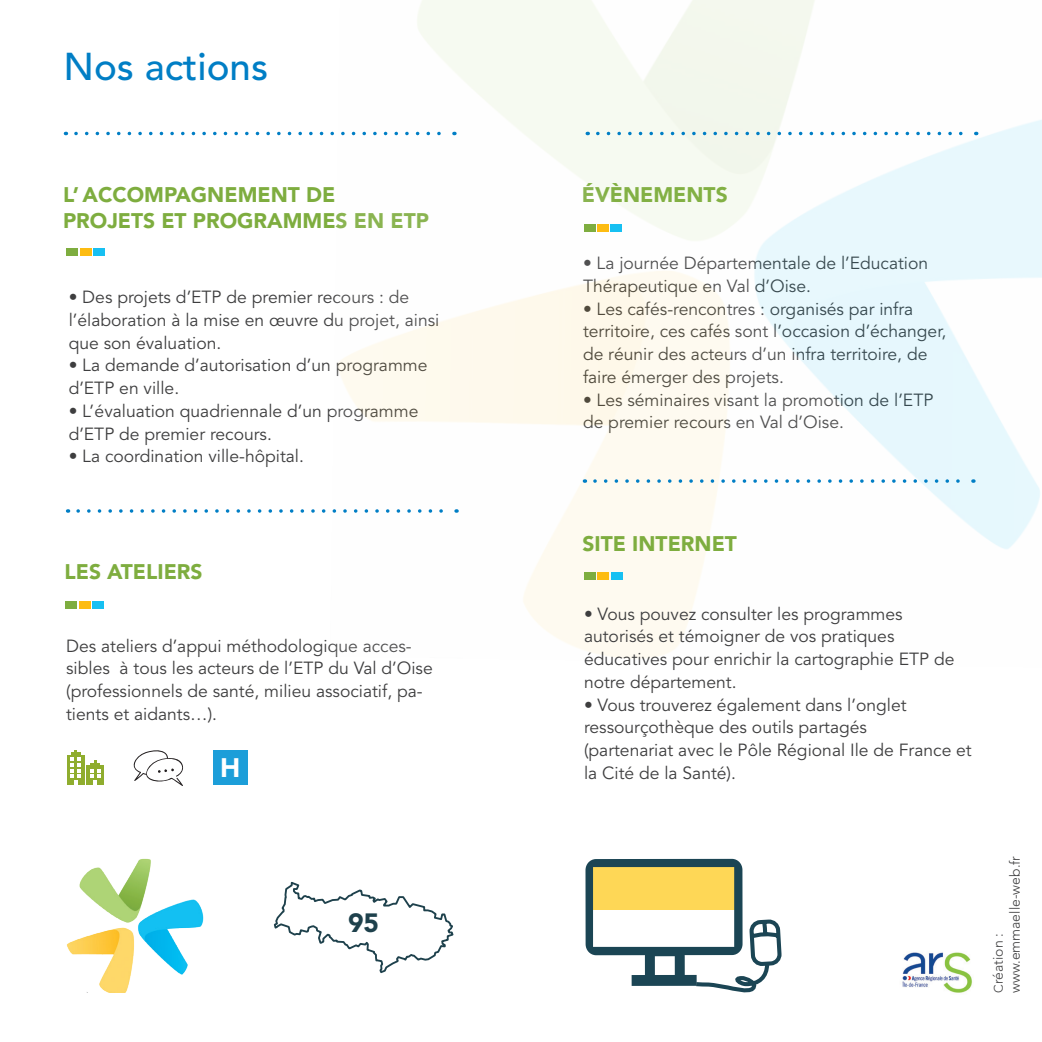
<style>
.page{position:relative;width:1042px;height:1042px;background:#fff}
.page>*{position:absolute;margin:0;border:0;box-sizing:border-box;transform-origin:0 0}
.t1{font:500 38.5px "Avenir";color:#007ec5}
.t2{font:900 26.6px "Avenir";color:#fff}
.t3{font:900 26.25px "Avenir";color:#1e414c}
.t4{font:900 21px "Avenir";color:#7ead3f}
.t5{font:17.5px/22.8px "Avenir";color:#3e3e3f}
.t6{font:300 14px "Avenir";color:#3e3e3f}
.s1{font-size:12.25px}
</style>
<div class="page">
<img style="left:331px;top:0;width:711px;height:658px">
<svg style="left:76px;top:132px;width:379px;height:3px"></svg>
<svg style="left:598px;top:132px;width:378px;height:3px"></svg>
<svg style="left:78px;top:509px;width:379px;height:4px"></svg>
<svg style="left:595px;top:479px;width:372px;height:4px"></svg>
<img style="left:67px;top:858px;width:137px;height:134px">
<svg style="left:133px;top:750px;width:50px;height:36px"></svg>
<div style="left:213px;top:750px;width:34px;height:35px;background:#1c9ed9"></div>
<div style="left:67px;top:755px;width:17px;height:30px;background:#8fad2e"></div>
<div style="left:87px;top:765px;width:17px;height:20px;background:#8fad2e"></div>
<svg style="left:90px;top:761px;width:11px;height:24px"></svg>
<svg style="left:70px;top:750px;width:11px;height:35px"></svg>
<div style="left:92px;top:601px;width:12px;height:7px;background:#17c0f2"></div>
<div style="left:79px;top:601px;width:11px;height:7px;background:#fdbc12"></div>
<div style="left:66px;top:601px;width:11px;height:7px;background:#7ead3f"></div>
<div style="left:93px;top:248px;width:12px;height:8px;background:#17c0f2"></div>
<div style="left:80px;top:248px;width:11px;height:8px;background:#fdbc12"></div>
<div style="left:67px;top:248px;width:11px;height:8px;background:#7ead3f"></div>
<div style="left:610px;top:224px;width:12px;height:8px;background:#17c0f2"></div>
<div style="left:597px;top:224px;width:12px;height:8px;background:#fdbc12"></div>
<div style="left:584px;top:224px;width:11px;height:8px;background:#7ead3f"></div>
<div style="left:611px;top:572px;width:11px;height:7px;background:#17c0f2"></div>
<div style="left:597px;top:572px;width:12px;height:7px;background:#fdbc12"></div>
<div style="left:584px;top:572px;width:12px;height:7px;background:#7ead3f"></div>
<svg style="left:585px;top:859px;width:197px;height:134px"></svg>
<svg style="left:273px;top:881px;width:181px;height:92px"></svg>
<img style="left:902px;top:952px;width:70px;height:41px">
<p class="t1" style="left:63px;top:44px;width:206px">Nos actions</p>
<p class="t4" style="left:63px;top:182px;width:274px">L’ ACCOMPAGNEMENT DE</p>
<p class="t4" style="left:63px;top:208px;width:367px">PROJETS ET PROGRAMMES EN ETP</p>
<p class="t5" style="left:69px;top:286px;width:342px">• Des projets d’ETP de premier recours : de</p>
<p class="t5" style="left:69px;top:309px;width:372px">l’élaboration à la mise en œuvre du projet, ainsi que son évaluation.</p>
<p class="t5" style="left:69px;top:354px;width:360px">• La demande d’autorisation d’un programme d’ETP en ville.</p>
<p class="t5" style="left:69px;top:400px;width:351px">• L’évaluation quadriennale d’un programme d’ETP de premier recours.</p>
<p class="t5" style="left:69px;top:445px;width:237px">• La coordination ville-hôpital.</p>
<p class="t4" style="left:64px;top:558px;width:140px">LES ATELIERS</p>
<p class="t4" style="left:582px;top:182px;width:147px">ÉVÈNEMENTS</p>
<p class="t5" style="left:583px;top:252px;width:347px">• La journée Départementale de l’Education<br>Thérapeutique en Val d’Oise.</p>
<p class="t5" style="left:583px;top:298px;width:365px">• Les cafés-rencontres : organisés par infra territoire, ces cafés sont l’occasion d’échanger, de réunir des acteurs d’un infra territoire, de faire émerger des projets.</p>
<p class="t5" style="left:583px;top:389px;width:352px">• Les séminaires visant la promotion de l’ETP de premier recours en Val d’Oise.</p>
<p class="t4" style="left:582px;top:530px;width:156px">SITE INTERNET</p>
<p class="t5" style="left:584px;top:603px;width:320px">• Vous pouvez consulter les programmes</p>
<p class="t5" style="left:584px;top:625px;width:312px">autorisés et témoigner de vos pratiques</p>
<p class="t5" style="left:584px;top:648px;width:372px">éducatives pour enrichir la cartographie ETP de notre département.</p>
<p class="t5" style="left:584px;top:694px;width:324px">• Vous trouverez également dans l’onglet</p>
<p class="t5" style="left:584px;top:716px;width:284px">ressourçothèque des outils partagés</p>
<p class="t5" style="left:584px;top:739px;width:389px">(partenariat avec le Pôle Régional Ile de France et</p>
<p class="t5" style="left:66px;top:635px;width:368px">Des ateliers d’appui méthodologique acces&shy;sibles à tous les acteurs de l’ETP du Val d’Oise</p>
<p class="t5" style="left:66px;top:680px;width:358px">(professionnels de santé, milieu associatif, pa&shy;tients et aidants…).</p>
<h2 class="t2" style="left:220px;top:752px;width:22px">H</h2>
<p class="t5" style="left:584px;top:762px;width:154px">la Cité de la Santé).</p>
<p class="t3" style="left:348px;top:907px;width:33px">95</p>
<p class="t6" style="left:1006px;top:993px;width:138px;rotate:-90deg">www.emmaelle-web.fr</p>
<p class="t6" style="left:990px;top:993px;width:61px;rotate:-90deg"><span class="s1">C</span>réation :</p>
</div>
